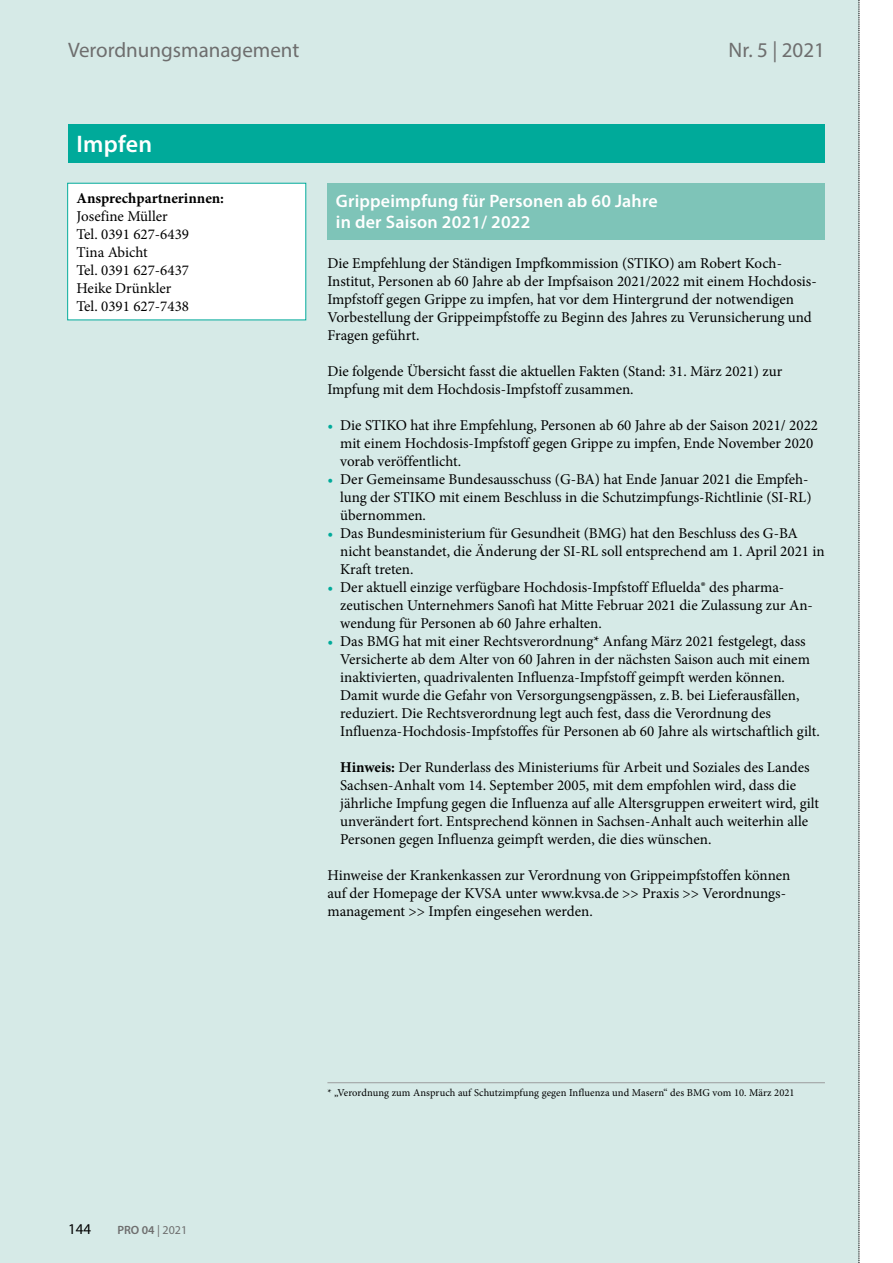
<style>
.page{position:relative;width:893px;height:1263px;background:#fff}
.page>*{position:absolute;margin:0;border:0;box-sizing:border-box;transform-origin:0 0}
.t1{font:600 24px "Myriad Pro";letter-spacing:.01em;color:#fff}
.t2{font:21px "Myriad Pro";color:#6e6e6e}
.t3{font:600 18px/21px "Myriad Pro";letter-spacing:.01em;color:#fff}
.t4{font:15px/18px "Minion Pro";color:#000}
.t5{font:700 15px "Minion Pro";color:#000}
.t6{font:15px "Myriad Pro";color:#000}
.t7{font:600 12px "Myriad Pro";color:#6e6e6e}
.t8{font:10.5px "Minion Pro";letter-spacing:.01em;color:#000}
.s1{font-weight:400}
.s2{color:#00aa9a}
.s3{font-weight:700}
</style>
<div class="page">
<div style="left:0;top:0;width:859px;height:1263px;background:#d6eae7"></div>
<svg style="left:859px;top:0;width:1px;height:1263px"></svg>
<div style="left:68px;top:124px;width:757px;height:38px;background:#00aa9a"></div>
<div style="left:327px;top:183px;width:498px;height:56px;background:#7ec4b8"></div>
<div style="left:68px;top:183px;width:238px;height:137px;background:#fff"></div>
<hr style="left:327px;top:1082px;width:498px;height:1px;background:#9c9c9d">
<h2 class="t2" style="left:68px;top:37px;width:233px">Verordnungsmanagement</h2>
<h2 class="t2" style="left:729px;top:37px;width:98px">Nr. 5 | 2021</h2>
<h1 class="t1" style="left:77px;top:129px;width:77px">Impfen</h1>
<p class="t5" style="left:77px;top:188px;width:149px">Ansprechpartnerinnen:</p>
<p class="t4" style="left:77px;top:207px;width:114px">Josefine Müller<br>Tel. 0391 627-6439<br>Tina Abicht<br>Tel. 0391 627-6437<br>Heike Drünkler<br>Tel. 0391 627-7438</p>
<p class="t6" style="left:68px;top:1220px;width:25px">144</p>
<p class="t7" style="left:117px;top:1222px;width:71px">PRO 04 <span class="s1">| 2021</span></p>
<p class="t3" style="left:336px;top:190px;width:323px">Grippeimpfung für Personen ab 60 Jahre in der Saison 2021/ 2022</p>
<p class="t4" style="left:327px;top:254px;width:491px">Die Empfehlung der Ständigen Impfkommission (STIKO) am Robert Koch-Institut, Personen ab 60 Jahre ab der Impfsaison 2021/2022 mit einem Hochdosis-Impfstoff gegen Grippe zu impfen, hat vor dem Hintergrund der notwendigen Vorbestellung der Grippeimpfstoffe zu Beginn des Jahres zu Verunsicherung und Fragen geführt.</p>
<p class="t4" style="left:327px;top:362px;width:456px">Die folgende Übersicht fasst die aktuellen Fakten (Stand: 31. März 2021) zur<br>Impfung mit dem Hochdosis-Impfstoff zusammen.</p>
<p class="t4" style="left:340px;top:416px;width:479px;text-indent:-13px"><span class="s2">•</span> Die STIKO hat ihre Empfehlung, Personen ab 60 Jahre ab der Saison 2021/ 2022 mit einem Hochdosis-Impfstoff gegen Grippe zu impfen, Ende November 2020 vorab veröffentlicht.</p>
<p class="t4" style="left:340px;top:470px;width:473px;text-indent:-13px"><span class="s2">•</span> Der Gemeinsame Bundesausschuss (G-BA) hat Ende Januar 2021 die Empfeh&shy;lung der STIKO mit einem Beschluss in die Schutzimpfungs-Richtlinie (SI-RL) übernommen.</p>
<p class="t4" style="left:340px;top:524px;width:486px;text-indent:-13px"><span class="s2">•</span> Das Bundesministerium für Gesundheit (BMG) hat den Beschluss des G-BA nicht beanstandet, die Änderung der SI-RL soll entsprechend am 1. April 2021 in<br>Kraft treten.</p>
<p class="t4" style="left:340px;top:578px;width:474px;text-indent:-13px"><span class="s2">•</span> Der aktuell einzige verfügbare Hochdosis-Impfstoff Efluelda® des pharma-- zeutischen Unternehmers Sanofi hat Mitte Februar 2021 die Zulassung zur An&shy;wendung für Personen ab 60 Jahre erhalten.</p>
<p class="t4" style="left:340px;top:632px;width:481px;text-indent:-13px"><span class="s2">•</span> Das BMG hat mit einer Rechtsverordnung* Anfang März 2021 festgelegt, dass Versicherte ab dem Alter von 60 Jahren in der nächsten Saison auch mit einem inaktivierten, quadrivalenten Influenza-Impfstoff geimpft werden können.<br>Damit wurde die Gefahr von Versorgungsengpässen, z.B. bei Lieferausfällen, reduziert. Die Rechtsverordnung legt auch fest, dass die Verordnung des Influenza-Hochdosis-Impfstoffes für Personen ab 60 Jahre als wirtschaftlich gilt.</p>
<p class="t4" style="left:340px;top:758px;width:480px"><span class="s3">Hinweis:</span> Der Runderlass des Ministeriums für Arbeit und Soziales des Landes Sachsen-Anhalt vom 14. September 2005, mit dem empfohlen wird, dass die jährliche Impfung gegen die Influenza auf alle Altersgruppen erweitert wird, gilt unverändert fort. Entsprechend können in Sachsen-Anhalt auch weiterhin alle Personen gegen Influenza geimpft werden, die dies wünschen.</p>
<p class="t4" style="left:327px;top:866px;width:464px">Hinweise der Krankenkassen zur Verordnung von Grippeimpfstoffen können auf der Homepage der KVSA unter www.kvsa.de &gt;&gt; Praxis &gt;&gt; Verordnungs&shy;management &gt;&gt; Impfen eingesehen werden.</p>
<p class="t8" style="left:327px;top:1085px;width:469px">* „Verordnung zum Anspruch auf Schutzimpfung gegen Influenza und Masern“ des BMG vom 10. März 2021</p>
</div>
